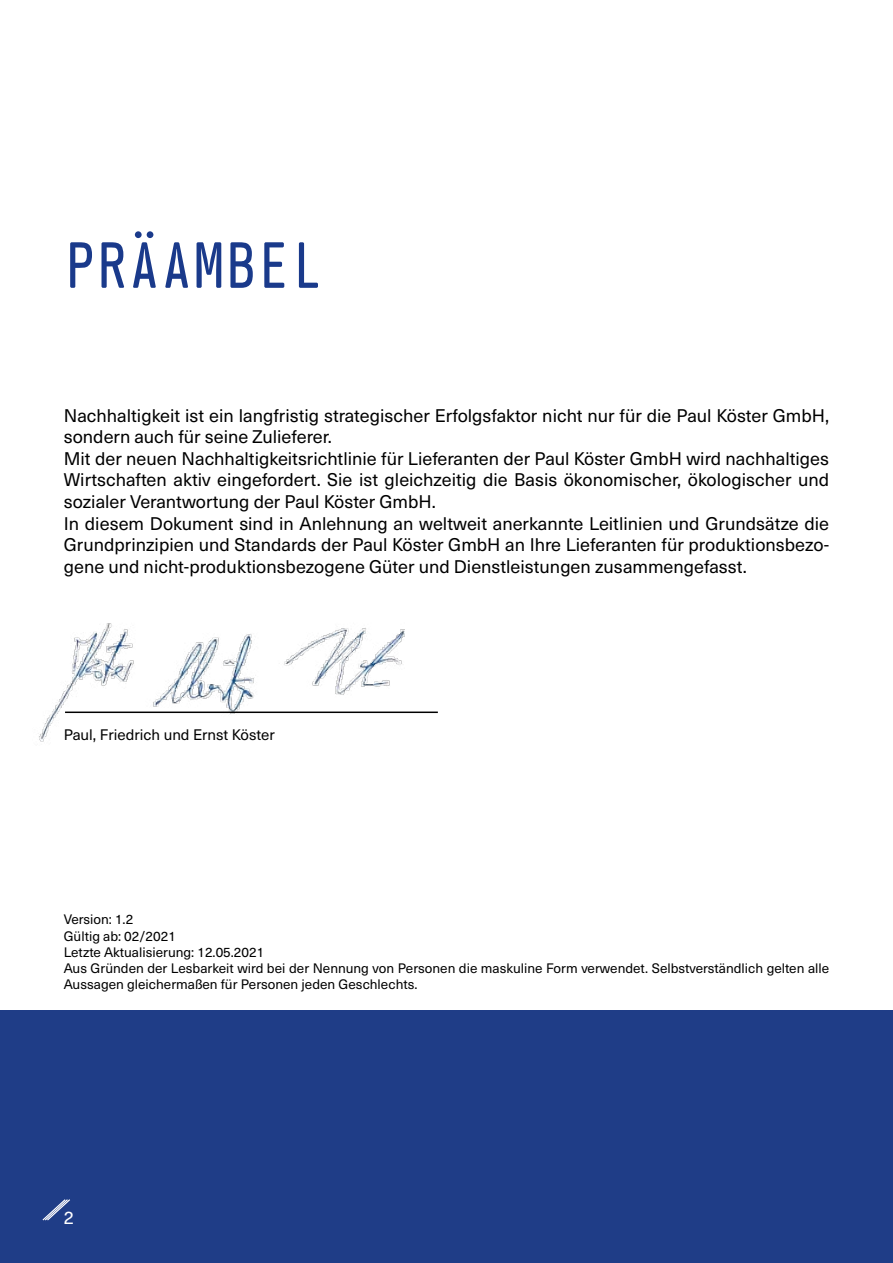
<style>
.page{position:relative;width:893px;height:1263px;background:#fff}
.page>*{position:absolute;margin:0;border:0;box-sizing:border-box;transform-origin:0 0}
.t1{font:64.5px "Generika Mono";color:#1a3a8b}
.t2{font:18px/21.6px "Neue Haas Unica W1 G";color:#000}
.t3{font:18px "Neue Haas Unica W1 G";color:#fff}
.t4{font:15px "Neue Haas Unica W1 G";color:#000}
.t5{font:13.5px/16.2px "Neue Haas Unica W1 G";color:#000}
</style>
<div class="page">
<div style="left:0;top:1010px;width:893px;height:253px;background:#1f3d87"></div>
<svg style="left:42px;top:1199px;width:28px;height:22px"></svg>
<img style="left:39px;top:623px;width:366px;height:119px">
<hr style="left:65px;top:711px;width:373px;height:2px;background:#000">
<h1 class="t1" style="left:64px;top:226px;width:259px">PRÄAMBEL</h1>
<p class="t2" style="left:64px;top:403px;width:767px">Nachhaltigkeit ist ein langfristig strategischer Erfolgsfaktor nicht nur für die Paul Köster GmbH, sondern auch für seine Zulieferer.<br>Mit der neuen Nachhaltigkeitsrichtlinie für Lieferanten der Paul Köster GmbH wird nachhaltiges Wirtschaften aktiv eingefordert. Sie ist gleichzeitig die Basis ökonomischer, ökologischer und sozialer Verantwortung der Paul Köster GmbH.<br>In diesem Dokument sind in Anlehnung an weltweit anerkannte Leitlinien und Grundsätze die Grundprinzipien und Standards der Paul Köster GmbH an Ihre Lieferanten für produktionsbezo&shy;gene und nicht-produktionsbezogene Güter und Dienstleistungen zusammengefasst.</p>
<p class="t4" style="left:64px;top:723px;width:212px">Paul, Friedrich und Ernst Köster</p>
<p class="t5" style="left:64px;top:911px;width:767px">Version: 1.2<br>Gültig ab: 02/2021<br>Letzte Aktualisierung: 12.05.2021<br>Aus Gründen der Lesbarkeit wird bei der Nennung von Personen die maskuline Form verwendet. Selbstverständlich gelten alle Aussagen gleichermaßen für Personen jeden Geschlechts.</p>
<p class="t3" style="left:64px;top:1204px;width:12px">2</p>
</div>
